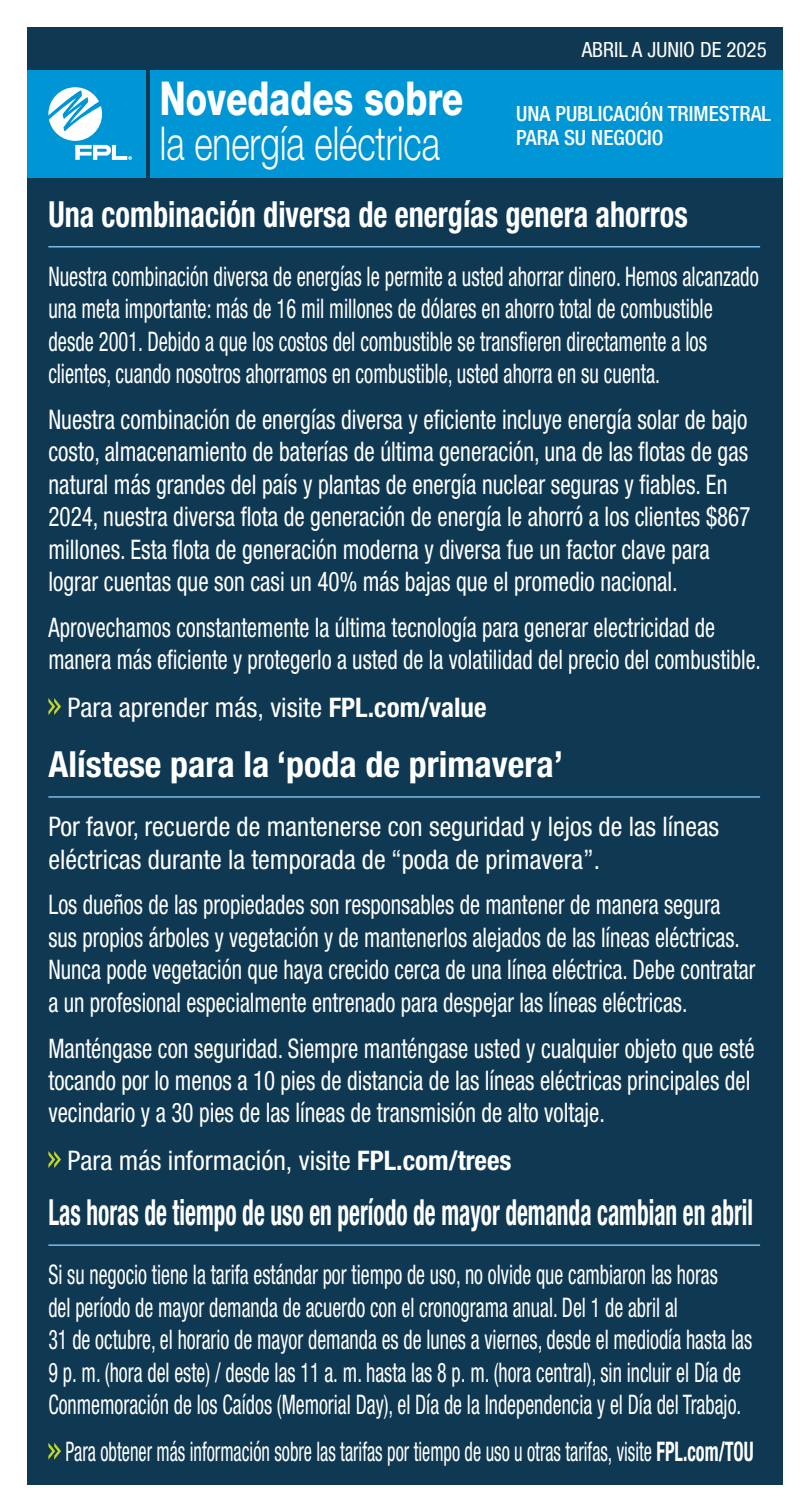
<style>
.page{position:relative;width:810px;height:1512px;background:#fff}
.page>*{position:absolute;margin:0;border:0;box-sizing:border-box;transform-origin:0 0}
.t1{font:300 46.8px "Helvetica Neue LT Std";color:#fff;scale:.75 1}
.t2{font:800 46.8px "Helvetica Neue LT Std";color:#fff;scale:.75 1}
.t3{font:700 condensed 36px "Helvetica Neue LT Std";color:#fff;scale:.65 1}
.t4{font:700 condensed 36px "Helvetica Neue LT Std";color:#fff;scale:.84 1}
.t5{font:700 condensed 36px "Helvetica Neue LT Std";color:#fff}
.t6{font:condensed 27px/32.4px "Helvetica Neue LT Std";color:#fff;scale:.83 1}
.t7{font:condensed 27px/32.4px "Helvetica Neue LT Std";color:#fff;scale:.86 1}
.t8{font:condensed 27px/32.4px "Helvetica Neue LT Std";color:#fff;scale:.74 1}
.t9{font:condensed 27px/32.4px "Helvetica Neue LT Std";color:#fff;scale:.76 1}
.t10{font:condensed 27px/32.4px "Helvetica Neue LT Std";color:#fff;scale:.85 1}
.t11{font:condensed 27px/32.4px "Helvetica Neue LT Std";color:#fff}
.t12{font:condensed 27px "Helvetica Neue LT Std";color:#fff;scale:.68 1}
.t13{font:500 condensed 21px/24px "Helvetica Neue LT Std";color:#fff}
.t14{font:condensed 21px "Helvetica Neue LT Std";color:#fff}
.s1{font-weight:700}
</style>
<div class="page">
<div style="left:27px;top:27px;width:756px;height:1458px;background:#0f3852"></div>
<div style="left:27px;top:70px;width:118px;height:108px;background:#0096d6"></div>
<div style="left:151px;top:70px;width:632px;height:108px;background:#0096d6"></div>
<svg style="left:48px;top:87px;width:84px;height:73px"></svg>
<hr style="left:48px;top:246px;width:712px;height:2px;background:#79bde8">
<hr style="left:48px;top:796px;width:712px;height:2px;background:#79bde8">
<hr style="left:48px;top:1244px;width:712px;height:2px;background:#79bde8">
<svg style="left:48px;top:698px;width:13px;height:17px"></svg>
<svg style="left:48px;top:1151px;width:13px;height:17px"></svg>
<svg style="left:48px;top:1443px;width:13px;height:17px"></svg>
<h1 class="t2" style="left:160px;top:70px;width:406px">Novedades sobre</h1>
<h1 class="t1" style="left:160px;top:115px;width:375px">la energía eléctrica</h1>
<p class="t14" style="left:582px;top:37px;width:186px">ABRIL A JUNIO DE 2025</p>
<p class="t13" style="left:516px;top:101px;width:256px">UNA PUBLICACIÓN TRIMESTRAL<br>PARA SU NEGOCIO</p>
<h2 class="t4" style="left:48px;top:192px;width:763px">Una combinación diversa de energías genera ahorros</h2>
<p class="t9" style="left:48px;top:260px;width:936px">Nuestra combinación diversa de energías le permite a usted ahorrar dinero. Hemos alcanzado una meta importante: más de 16 mil millones de dólares en ahorro total de combustible desde 2001. Debido a que los costos del combustible se transfieren directamente a los clientes, cuando nosotros ahorramos en combustible, usted ahorra en su cuenta.</p>
<p class="t7" style="left:48px;top:403px;width:818px">Nuestra combinación de energías diversa y eficiente incluye energía solar de bajo costo, almacenamiento de baterías de última generación, una de las flotas de gas natural más grandes del país y plantas de energía nuclear seguras y fiables. En 2024, nuestra diversa flota de generación de energía le ahorró a los clientes $867 millones. Esta flota de generación moderna y diversa fue un factor clave para lograr cuentas que son casi un 40% más bajas que el promedio nacional.</p>
<p class="t6" style="left:48px;top:611px;width:860px">Aprovechamos constantemente la última tecnología para generar electricidad de manera más eficiente y protegerlo a usted de la volatilidad del precio del combustible.</p>
<p class="t11" style="left:68px;top:691px;width:421px">Para aprender más, visite <span class="s1">FPL.com/value</span></p>
<h2 class="t5" style="left:48px;top:742px;width:516px">Alístese para la ‘poda de primavera’</h2>
<p class="t11" style="left:48px;top:810px;width:672px">Por favor, recuerde de mantenerse con seguridad y lejos de las líneas eléctricas durante la temporada de “poda de primavera”.</p>
<p class="t6" style="left:48px;top:889px;width:853px">Los dueños de las propiedades son responsables de mantener de manera segura sus propios árboles y vegetación y de mantenerlos alejados de las líneas eléctricas.<br>Nunca pode vegetación que haya crecido cerca de una línea eléctrica. Debe contratar a un profesional especialmente entrenado para despejar las líneas eléctricas.</p>
<p class="t10" style="left:48px;top:1032px;width:832px">Manténgase con seguridad. Siempre manténgase usted y cualquier objeto que esté tocando por lo menos a 10 pies de distancia de las líneas eléctricas principales del vecindario y a 30 pies de las líneas de transmisión de alto voltaje.</p>
<p class="t11" style="left:68px;top:1144px;width:446px">Para más información, visite <span class="s1">FPL.com/trees</span></p>
<h2 class="t3" style="left:48px;top:1190px;width:1086px">Las horas de tiempo de uso en período de mayor demanda cambian en abril</h2>
<p class="t8" style="left:48px;top:1258px;width:953px">Si su negocio tiene la tarifa estándar por tiempo de uso, no olvide que cambiaron las horas<br>del período de mayor demanda de acuerdo con el cronograma anual. Del 1 de abril al<br>31 de octubre, el horario de mayor demanda es de lunes a viernes, desde el mediodía hasta las 9 p. m. (hora del este) / desde las 11 a. m. hasta las 8 p. m. (hora central), sin incluir el Día de Conmemoración de los Caídos (Memorial Day), el Día de la Independencia y el Día del Trabajo.</p>
<p class="t12" style="left:65px;top:1436px;width:1014px">Para obtener más información sobre las tarifas por tiempo de uso u otras tarifas, visite <span class="s1">FPL.com/TOU</span></p>
</div>
